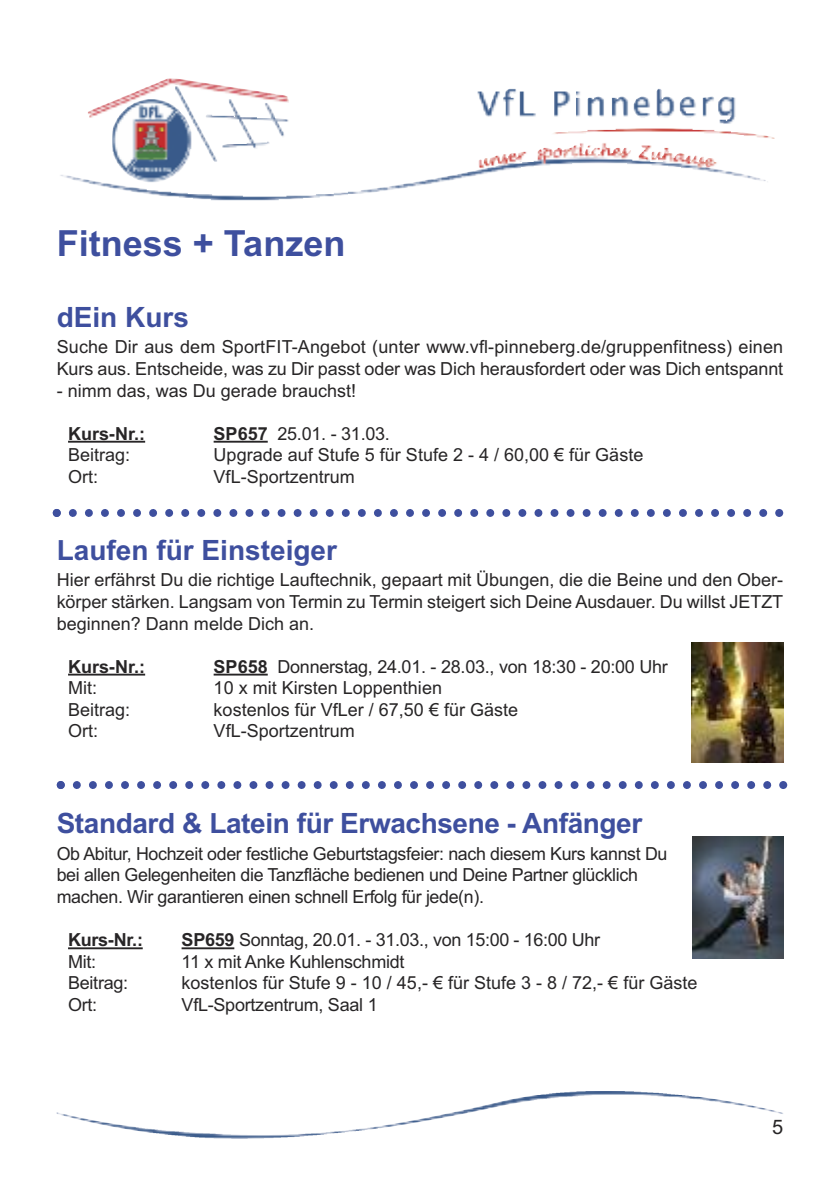
<style>
.page{position:relative;width:840px;height:1191px;background:#fff}
.page>*{position:absolute;margin:0;border:0;box-sizing:border-box;transform-origin:0 0}
.t1{font:700 36px "Arial";color:#3e4f9e}
.t2{font:700 28px "Arial";letter-spacing:-.015em;color:#3e4f9e}
.t3{font:20px "Arial";color:#272526}
.t4{font:18px/21.6px "Arial";letter-spacing:-.005em;color:#272526}
.t5{font:700 18px "Arial";color:#272526}
.s1{font-weight:700}
</style>
<div class="page">
<img style="left:60px;top:143px;width:705px;height:57px">
<img style="left:58px;top:1091px;width:724px;height:44px">
<hr style="left:68px;top:441px;width:77px;height:1px;background:#272526">
<hr style="left:213px;top:441px;width:54px;height:1px;background:#272526">
<hr style="left:68px;top:673px;width:77px;height:2px;background:#272526">
<hr style="left:213px;top:673px;width:54px;height:2px;background:#272526">
<hr style="left:68px;top:947px;width:75px;height:2px;background:#272526">
<hr style="left:181px;top:947px;width:53px;height:2px;background:#272526">
<svg style="left:53px;top:509px;width:729px;height:8px"></svg>
<svg style="left:57px;top:781px;width:729px;height:8px"></svg>
<img style="left:692px;top:836px;width:90px;height:123px">
<img style="left:691px;top:642px;width:91px;height:120px">
<h1 class="t1" style="left:57px;top:222px;width:290px">Fitness + Tanzen</h1>
<h2 class="t2" style="left:57px;top:301px;width:134px">dEin Kurs</h2>
<p class="t4" style="left:57px;top:336px;width:727px">Suche Dir aus dem SportFIT-Angebot (unter www.vfl-pinneberg.de/gruppenfitness) einen<br>Kurs aus. Entscheide, was zu Dir passt oder was Dich herausfordert oder was Dich entspannt</p>
<p class="t4" style="left:57px;top:380px;width:301px">- nimm das, was Du gerade brauchst!</p>
<p class="t5" style="left:68px;top:423px;width:79px">Kurs-Nr.:</p>
<p class="t4" style="left:213px;top:422px;width:178px"><span class="s1">SP657</span> 25.01. - 31.03.</p>
<p class="t4" style="left:68px;top:444px;width:64px">Beitrag:</p>
<p class="t4" style="left:213px;top:444px;width:431px">Upgrade auf Stufe 5 für Stufe 2 - 4 / 60,00 € für Gäste</p>
<p class="t4" style="left:68px;top:466px;width:32px">Ort:</p>
<p class="t4" style="left:213px;top:466px;width:143px">VfL-Sportzentrum</p>
<h2 class="t2" style="left:57px;top:533px;width:282px">Laufen für Einsteiger</h2>
<p class="t4" style="left:57px;top:569px;width:727px;text-align:justify">Hier erfährst Du die richtige Lauftechnik, gepaart mit Übungen, die die Beine und den Ober&shy;körper stärken. Langsam von Termin zu Termin steigert sich Deine Ausdauer. Du willst JETZT beginnen? Dann melde Dich an.</p>
<p class="t5" style="left:68px;top:656px;width:79px">Kurs-Nr.:</p>
<p class="t4" style="left:213px;top:655px;width:455px"><span class="s1">SP658</span> Donnerstag, 24.01. - 28.03., von 18:30 - 20:00 Uhr</p>
<p class="t4" style="left:68px;top:677px;width:30px">Mit:</p>
<p class="t4" style="left:213px;top:677px;width:230px">10 x mit Kirsten Loppenthien</p>
<p class="t4" style="left:68px;top:698px;width:64px">Beitrag:</p>
<p class="t4" style="left:213px;top:698px;width:306px">kostenlos für VfLer / 67,50 € für Gäste</p>
<p class="t4" style="left:68px;top:720px;width:31px">Ort:</p>
<p class="t4" style="left:213px;top:720px;width:143px">VfL-Sportzentrum</p>
<h2 class="t2" style="left:57px;top:807px;width:586px">Standard &amp; Latein für Erwachsene - Anfänger</h2>
<p class="t4" style="left:57px;top:842px;width:612px">Ob Abitur, Hochzeit oder festliche Geburtstagsfeier: nach diesem Kurs kannst Du bei allen Gelegenheiten die Tanzfläche bedienen und Deine Partner glücklich machen. Wir garantieren einen schnell Erfolg für jede(n).</p>
<p class="t5" style="left:68px;top:929px;width:76px">Kurs-Nr.:</p>
<p class="t4" style="left:181px;top:929px;width:420px"><span class="s1">SP659</span> Sonntag, 20.01. - 31.03., von 15:00 - 16:00 Uhr</p>
<p class="t4" style="left:68px;top:950px;width:30px">Mit:</p>
<p class="t4" style="left:181px;top:950px;width:224px">11 x mit Anke Kuhlenschmidt</p>
<p class="t4" style="left:68px;top:972px;width:62px">Beitrag:</p>
<p class="t4" style="left:181px;top:972px;width:517px">kostenlos für Stufe 9 - 10 / 45,- € für Stufe 3 - 8 / 72,- € für Gäste</p>
<p class="t4" style="left:68px;top:994px;width:31px">Ort:</p>
<p class="t4" style="left:181px;top:994px;width:197px">VfL-Sportzentrum, Saal 1</p>
<p class="t3" style="left:771px;top:1115px;width:13px">5</p>
</div>
